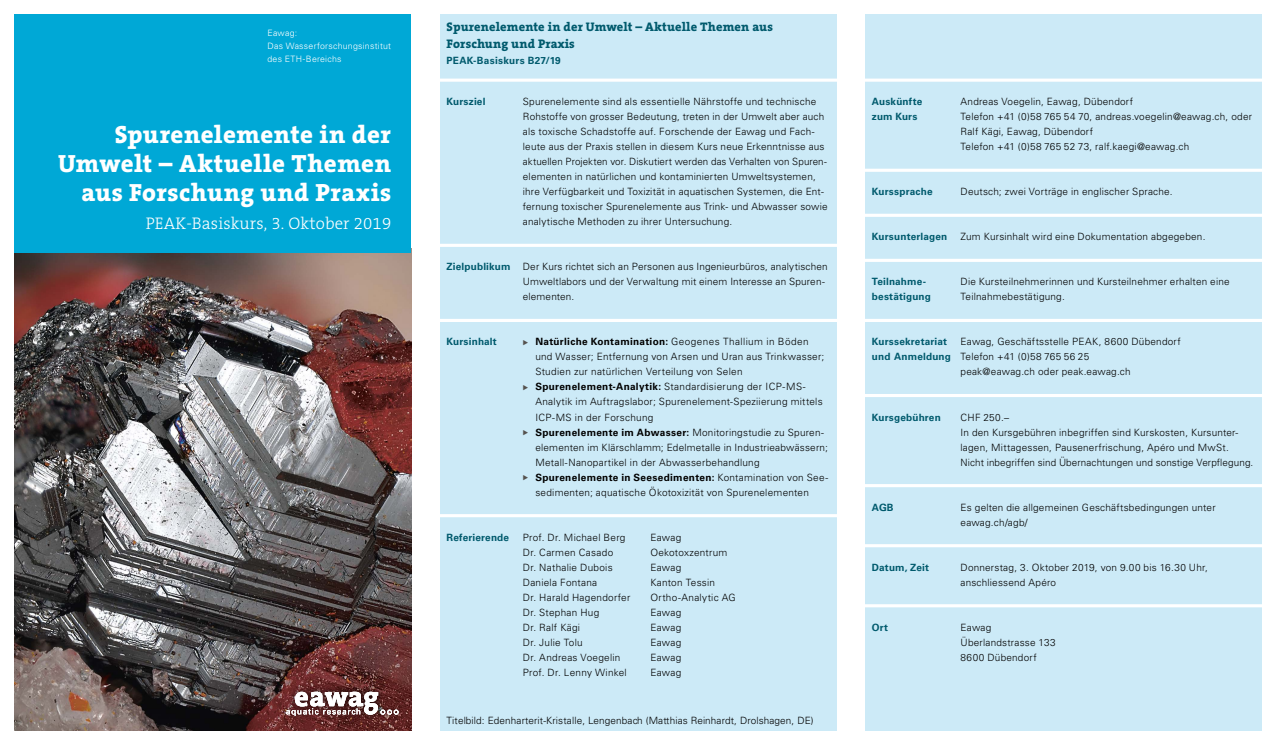
<style>
.page{position:relative;width:1276px;height:745px;background:#fff}
.page>*{position:absolute;margin:0;border:0;box-sizing:border-box;transform-origin:0 0}
.t1{font:800 25px/28.8px "The Serif B8";letter-spacing:.015em;color:#fff;text-align:right}
.t2{font:300 16.88px "The Serif B3";letter-spacing:.005em;color:#fff}
.t3{font:800 12.5px/17.5px "The Serif B8";letter-spacing:.01em;color:#005a6d}
.t4{font:300 10px/15px "Univers LT Std";letter-spacing:.02em;color:#000}
.t5{font:700 10px "Univers LT Std";letter-spacing:.015em;color:#005a6d}
.t6{font:700 10px "Univers LT Std";letter-spacing:.03em;color:#000}
.t7{font:300 8.75px/13.4px "Univers LT Std";letter-spacing:.03em;color:#fff}
.s1{font-weight:700;color:#005a6d}
.s2{font-family:"European Pi Three";font-weight:400;font-size:6.88px;color:#55524e}
.s3{font-weight:300}
.s4{font-weight:700}
</style>
<div class="page">
<img style="left:14px;top:253px;width:397px;height:477px">
<div style="left:14px;top:14px;width:397px;height:239px;background:#00a8d6"></div>
<div style="left:280px;top:684px;width:125px;height:37px;background:#000;opacity:.4"></div>
<svg style="left:286px;top:691px;width:113px;height:24px"></svg>
<div style="left:865px;top:14px;width:396px;height:716px;background:#cceaf7"></div>
<svg style="left:865px;top:78px;width:397px;height:4px;background:#f3fafd"></svg>
<svg style="left:865px;top:168px;width:397px;height:4px;fill:#fafdfe"></svg>
<svg style="left:865px;top:213px;width:397px;height:4px;fill:#fbfdfe"></svg>
<svg style="left:865px;top:258px;width:397px;height:4px;fill:#fdfefe"></svg>
<svg style="left:865px;top:318px;width:397px;height:4px;fill:#fff"></svg>
<svg style="left:865px;top:393px;width:397px;height:4px;fill:#fff"></svg>
<svg style="left:865px;top:483px;width:397px;height:4px;fill:#fdfefe"></svg>
<svg style="left:865px;top:543px;width:397px;height:4px;fill:#fbfdfe"></svg>
<svg style="left:865px;top:603px;width:397px;height:4px;fill:#f9fcfe"></svg>
<div style="left:439px;top:14px;width:397px;height:716px;background:#cceaf7"></div>
<svg style="left:439px;top:78px;width:398px;height:4px;background:#f3fafd"></svg>
<svg style="left:439px;top:243px;width:398px;height:4px;fill:#fff"></svg>
<svg style="left:439px;top:318px;width:398px;height:4px;fill:#fff"></svg>
<svg style="left:439px;top:513px;width:398px;height:4px;fill:#fff"></svg>
<p class="t7" style="left:267px;top:26px;width:125px">Eawag:<br>Das Wasserforschungsinstitut des ETH-Bereichs</p>
<h1 class="t1" style="left:58px;top:121px;width:334px">Spurenelemente in der<br>Umwelt – Aktuelle Themen aus Forschung und Praxis</h1>
<h2 class="t2" style="left:146px;top:214px;width:247px">PEAK-Basiskurs, 3. Oktober 2019</h2>
<p class="t3" style="left:446px;top:18px;width:328px">Spurenelemente in der Umwelt – Aktuelle Themen aus<br>Forschung und Praxis</p>
<p class="t5" style="left:446px;top:55px;width:116px">PEAK-Basiskurs B27/19</p>
<p class="t5" style="left:446px;top:96px;width:40px">Kursziel</p>
<p class="t4" style="left:523px;top:94px;width:306px">Spurenelemente sind als essentielle Nährstoffe und technische Rohstoffe von grosser Bedeutung, treten in der Umwelt aber auch als toxische Schadstoffe auf. Forschende der Eawag und Fach&shy;leute aus der Praxis stellen in diesem Kurs neue Erkenntnisse aus aktuellen Projekten vor. Diskutiert werden das Verhalten von Spuren&shy;elementen in natürlichen und kontaminierten Umweltsystemen, ihre Verfügbarkeit und Toxizität in aquatischen Systemen, die Ent&shy;fernung toxischer Spurenelemente aus Trink- und Abwasser sowie analytische Methoden zu ihrer Untersuchung.</p>
<p class="t4" style="left:523px;top:259px;width:306px;text-indent:-76px"><span class="s1">Zielpublikum</span> Der Kurs richtet sich an Personen aus Ingenieurbüros, analytischen<br>Umweltlabors und der Verwaltung mit einem Interesse an Spuren&shy;elementen.</p>
<p class="t5" style="left:446px;top:336px;width:52px">Kursinhalt</p>
<p class="t6" style="left:523px;top:336px;width:287px"><span class="s2">E</span> Natürliche Kontamination: <span class="s3">Geogenes Thallium in Böden</span></p>
<p class="t4" style="left:535px;top:349px;width:290px">und Wasser; Entfernung von Arsen und Uran aus Trinkwasser;</p>
<p class="t4" style="left:535px;top:364px;width:209px">Studien zur natürlichen Verteilung von Selen</p>
<p class="t4" style="left:523px;top:379px;width:284px"><span class="s2">E</span> <span class="s4">Spurenelement-Analytik:</span> Standardisierung der ICP-MS-</p>
<p class="t4" style="left:535px;top:394px;width:289px">Analytik im Auftragslabor; Spurenelement-Speziierung mittels</p>
<p class="t4" style="left:535px;top:409px;width:120px">ICP-MS in der Forschung</p>
<p class="t6" style="left:523px;top:426px;width:303px"><span class="s2">E</span> Spurenelemente im Abwasser: <span class="s3">Monitoringstudie zu Spuren-</span></p>
<p class="t4" style="left:535px;top:439px;width:294px">elementen im Klärschlamm; Edelmetalle in Industrieabwässern;</p>
<p class="t4" style="left:535px;top:454px;width:226px">Metall-Nanopartikel in der Abwasserbehandlung</p>
<p class="t6" style="left:523px;top:471px;width:307px"><span class="s2">E</span> Spurenelemente in Seesedimenten: <span class="s3">Kontamination von See-</span></p>
<p class="t4" style="left:535px;top:484px;width:275px">sedimenten; aquatische Ökotoxizität von Spurenelementen</p>
<p class="t5" style="left:446px;top:531px;width:64px">Referierende</p>
<p class="t4" style="left:523px;top:529px;width:104px">Prof. Dr. Michael Berg</p>
<p class="t4" style="left:650px;top:529px;width:32px">Eawag</p>
<p class="t4" style="left:523px;top:544px;width:92px">Dr. Carmen Casado</p>
<p class="t4" style="left:650px;top:544px;width:78px">Oekotoxzentrum</p>
<p class="t4" style="left:523px;top:559px;width:91px">Dr. Nathalie Dubois</p>
<p class="t4" style="left:650px;top:559px;width:32px">Eawag</p>
<p class="t4" style="left:523px;top:574px;width:76px">Daniela Fontana</p>
<p class="t4" style="left:650px;top:574px;width:66px">Kanton Tessin</p>
<p class="t4" style="left:523px;top:589px;width:109px">Dr. Harald Hagendorfer</p>
<p class="t4" style="left:650px;top:589px;width:87px">Ortho-Analytic AG</p>
<p class="t4" style="left:523px;top:604px;width:78px">Dr. Stephan Hug</p>
<p class="t4" style="left:650px;top:604px;width:32px">Eawag</p>
<p class="t4" style="left:523px;top:619px;width:59px">Dr. Ralf Kägi</p>
<p class="t4" style="left:650px;top:619px;width:32px">Eawag</p>
<p class="t4" style="left:523px;top:634px;width:61px">Dr. Julie Tolu</p>
<p class="t4" style="left:650px;top:634px;width:32px">Eawag</p>
<p class="t4" style="left:523px;top:649px;width:99px">Dr. Andreas Voegelin</p>
<p class="t4" style="left:650px;top:649px;width:32px">Eawag</p>
<p class="t4" style="left:523px;top:664px;width:105px">Prof. Dr. Lenny Winkel</p>
<p class="t4" style="left:650px;top:664px;width:32px">Eawag</p>
<p class="t4" style="left:446px;top:712px;width:368px">Titelbild: Edenharterit-Kristalle, Lengenbach (Matthias Reinhardt, Drolshagen, DE)</p>
<p class="t5" style="left:872px;top:96px;width:52px">Auskünfte</p>
<p class="t4" style="left:960px;top:94px;width:174px">Andreas Voegelin, Eawag, Dübendorf</p>
<p class="t5" style="left:872px;top:111px;width:47px">zum Kurs</p>
<p class="t4" style="left:960px;top:109px;width:293px">Telefon +41 (0)58 765 54 70, andreas.voegelin@eawag.ch, oder<br>Ralf Kägi, Eawag, Dübendorf<br>Telefon +41 (0)58 765 52 73, ralf.kaegi@eawag.ch</p>
<p class="t5" style="left:872px;top:186px;width:62px">Kurssprache</p>
<p class="t4" style="left:960px;top:184px;width:214px">Deutsch; zwei Vorträge in englischer Sprache.</p>
<p class="t5" style="left:872px;top:231px;width:77px">Kursunterlagen</p>
<p class="t4" style="left:960px;top:229px;width:246px">Zum Kursinhalt wird eine Dokumentation abgegeben.</p>
<p class="t5" style="left:872px;top:276px;width:56px">Teilnahme-</p>
<p class="t4" style="left:960px;top:274px;width:271px">Die Kursteilnehmerinnen und Kursteilnehmer erhalten eine</p>
<p class="t5" style="left:872px;top:291px;width:61px">bestätigung</p>
<p class="t4" style="left:960px;top:289px;width:106px">Teilnahmebestätigung.</p>
<p class="t5" style="left:872px;top:336px;width:77px">Kurssekretariat</p>
<p class="t4" style="left:960px;top:334px;width:222px">Eawag, Geschäftsstelle PEAK, 8600 Dübendorf</p>
<p class="t4" style="left:872px;top:349px;width:219px"><span class="s1">und Anmeldung</span> Telefon +41 (0)58 765 56 25</p>
<p class="t4" style="left:960px;top:364px;width:172px">peak@eawag.ch oder peak.eawag.ch</p>
<p class="t5" style="left:872px;top:411px;width:70px">Kursgebühren</p>
<p class="t4" style="left:960px;top:409px;width:294px">CHF 250.–<br>In den Kursgebühren inbegriffen sind Kurskosten, Kursunter&shy;lagen, Mittagessen, Pausenerfrischung, Apéro und MwSt.<br>Nicht inbegriffen sind Übernachtungen und sonstige Verpflegung.</p>
<p class="t5" style="left:872px;top:501px;width:23px">AGB</p>
<p class="t4" style="left:960px;top:499px;width:257px">Es gelten die allgemeinen Geschäftsbedingungen unter eawag.ch/agb/</p>
<p class="t5" style="left:872px;top:561px;width:59px">Datum, Zeit</p>
<p class="t4" style="left:960px;top:559px;width:249px">Donnerstag, 3. Oktober 2019, von 9.00 bis 16.30 Uhr, anschliessend Apéro</p>
<p class="t5" style="left:872px;top:621px;width:18px">Ort</p>
<p class="t4" style="left:960px;top:619px;width:97px">Eawag<br>Überlandstrasse 133<br>8600 Dübendorf</p>
</div>
